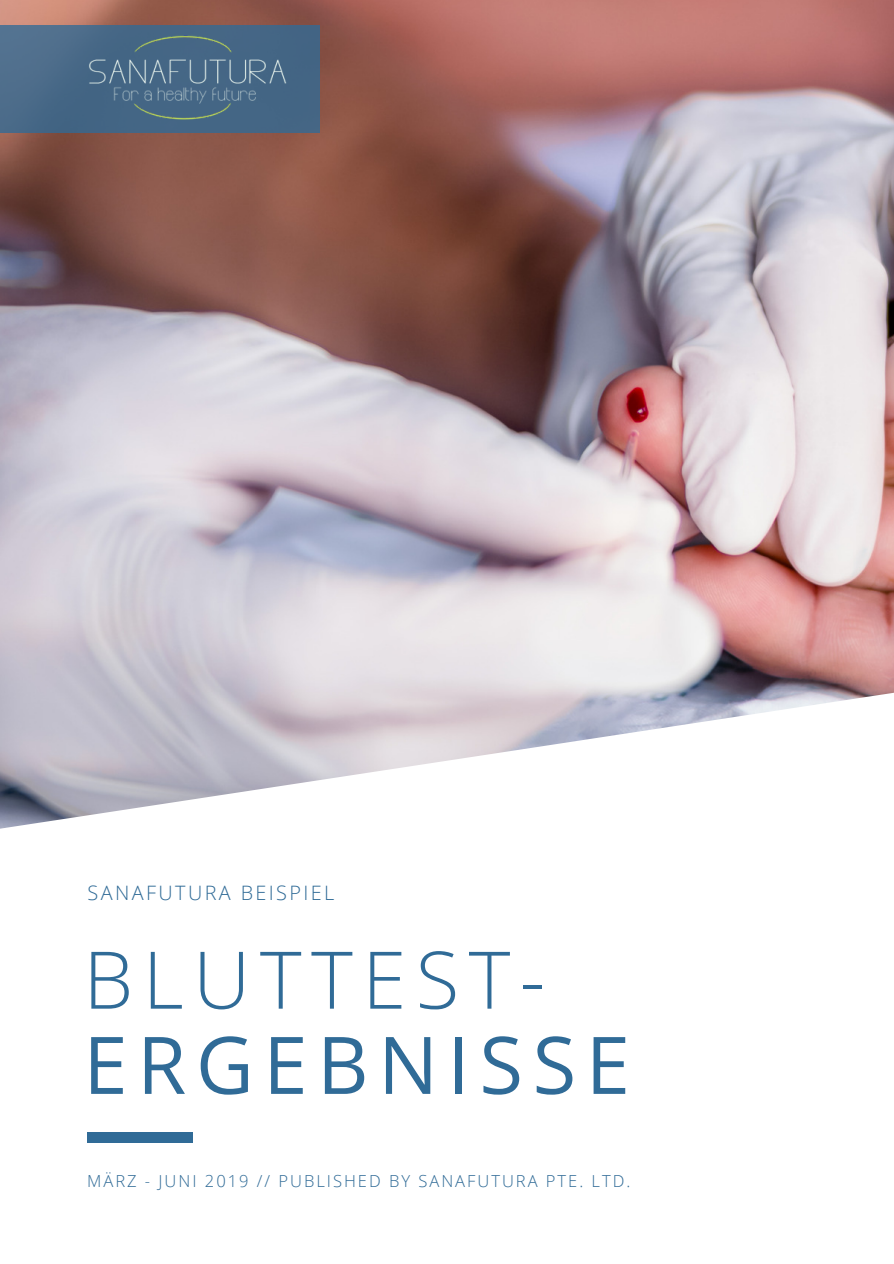
<style>
.page{position:relative;width:894px;height:1264px;background:#fff}
.page>*{position:absolute;margin:0;border:0;box-sizing:border-box;transform-origin:0 0}
.t1{font:79.5px "Open Sans";letter-spacing:.12em;color:#306b97}
.t2{font:300 79.5px "Open Sans";letter-spacing:.12em;color:#306b97}
.t3{font:300 19.8px "Open Sans";letter-spacing:.12em;color:#306b97}
.t4{font:300 16.5px "Open Sans";letter-spacing:.12em;color:#306b97}
</style>
<div class="page">
<img style="left:0;top:0;width:893px;height:828px">
<div style="left:87px;top:1132px;width:106px;height:10px;background:#306b97"></div>
<div style="left:0;top:25px;width:319px;height:107px;background:#4f6e8c"></div>
<img style="left:54px;top:0;width:277px;height:143px">
<p class="t3" style="left:88px;top:879px;width:248px">SANAFUTURA BEISPIEL</p>
<h1 class="t2" style="left:83px;top:923px;width:463px">BLUTTEST-</h1>
<h1 class="t1" style="left:83px;top:1008px;width:548px">ERGEBNISSE</h1>
<p class="t4" style="left:87px;top:1168px;width:544px">MÄRZ - JUNI 2019 // PUBLISHED BY SANAFUTURA PTE. LTD.</p>
</div>
